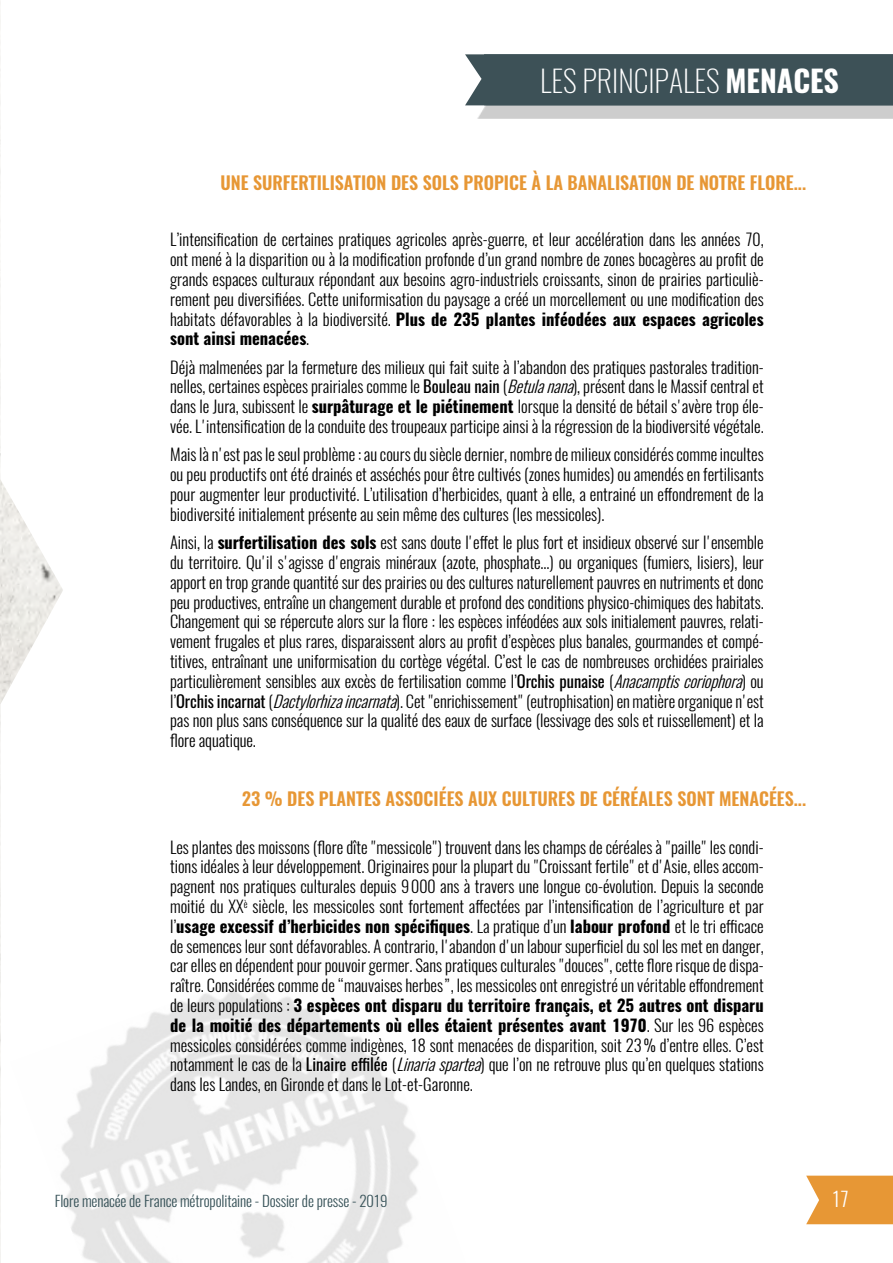
<style>
.page{position:relative;width:893px;height:1263px;background:#fff}
.page>*{position:absolute;margin:0;border:0;box-sizing:border-box;transform-origin:0 0}
.t1{font:200 30px "Oswald";color:#fff}
.t2{font:300 19.95px "Oswald";color:#fff}
.texte_courant{font:600 18px "Oswald";color:#e79735}
.texte_courant-2{font:300 16.5px/19.8px "Oswald";color:#000;text-align:justify}
.t3{font:300 15px "Oswald";letter-spacing:-.01em;color:#375258}
.s1{font-weight:700}
.s2{font-weight:400}
.s3{font-style:italic}
</style>
<div class="page">
<img style="left:0;top:2px;width:63px;height:1261px">
<img style="left:10px;top:939px;width:409px;height:324px">
<svg style="left:806px;top:1176px;width:87px;height:48px;background:#e89f44"></svg>
<div style="left:477px;top:67px;width:416px;height:52px;background:#000;opacity:.2"></div>
<div style="left:465px;top:54px;width:428px;height:51px;background:#3d5157"></div>
<p class="t1" style="left:540px;top:61px;width:300px">LES PRINCIPALES <span class="s1">MENACES</span></p>
<p class="texte_courant" style="left:220px;top:170px;width:587px">UNE SURFERTILISATION DES SOLS PROPICE À LA BANALISATION DE NOTRE FLORE...</p>
<p class="texte_courant-2" style="left:170px;top:230px;width:595px">L’intensification de certaines pratiques agricoles après-guerre, et leur accélération dans les années 70, ont mené à la disparition ou à la modification profonde d’un grand nombre de zones bocagères au profit de grands espaces culturaux répondant aux besoins agro-industriels croissants, sinon de prairies particuliè&shy;rement peu diversifiées. Cette uniformisation du paysage a créé un morcellement ou une modification des habitats défavorables à la biodiversité. <span class="s1">Plus de 235 plantes inféodées aux espaces agricoles sont ainsi menacées</span>.</p>
<p class="texte_courant-2" style="left:170px;top:357px;width:595px">Déjà malmenées par la fermeture des milieux qui fait suite à l’abandon des pratiques pastorales tradition&shy;nelles, certaines espèces prairiales comme le <span class="s2">Bouleau nain</span> (<span class="s3">Betulanana</span>), présent dans le Massif central et dans le Jura, subissent le <span class="s1">surpâturage et le piétinement</span> lorsque la densité de bétail s'avère trop éle&shy;vée. L'intensification de la conduite des troupeaux participe ainsi à la régression de la biodiversité végétale.</p>
<p class="texte_courant-2" style="left:170px;top:445px;width:595px">Mais là n'est pas le seul problème : au cours du siècle dernier, nombre de milieux considérés comme incultes ou peu productifs ont été drainés et asséchés pour être cultivés (zones humides) ou amendés en fertilisants pour augmenter leur productivité. L’utilisation d’herbicides, quant à elle, a entrainé un effondrement de la biodiversité initialement présente au sein même des cultures (les messicoles).</p>
<p class="texte_courant-2" style="left:170px;top:532px;width:595px">Ainsi, la <span class="s1">surfertilisation des sols</span> est sans doute l'effet le plus fort et insidieux observé sur l'ensemble du territoire. Qu'il s'agisse d'engrais minéraux (azote, phosphate...) ou organiques (fumiers, lisiers), leur apport en trop grande quantité sur des prairies ou des cultures naturellement pauvres en nutriments et donc peu productives, entraîne un changement durable et profond des conditions physico-chimiques des habitats.<br>Changement qui se répercute alors sur la flore : les espèces inféodées aux sols initialement pauvres, relati&shy;vement frugales et plus rares, disparaissent alors au profit d’espèces plus banales, gourmandes et compé&shy;titives, entraînant une uniformisation du cortège végétal. C’est le cas de nombreuses orchidées prairiales particulièrement sensibles aux excès de fertilisation comme l’<span class="s2">Orchis punaise</span> (<span class="s3">Anacamptiscoriophora</span>) ou l’<span class="s2">Orchis incarnat</span> (<span class="s3">Dactylorhizaincarnata</span>). Cet "enrichissement" (eutrophisation) en matière organique n'est pas non plus sans conséquence sur la qualité des eaux de surface (lessivage des sols et ruissellement) et la flore aquatique.</p>
<p class="texte_courant" style="left:242px;top:786px;width:566px">23 % DES PLANTES ASSOCIÉES AUX CULTURES DE CÉRÉALES SONT MENACÉES...</p>
<p class="texte_courant-2" style="left:170px;top:837px;width:595px">Les plantes des moissons (flore dîte "messicole") trouvent dans les champs de céréales à "paille" les condi&shy;tions idéales à leur développement. Originaires pour la plupart du "Croissant fertile" et d'Asie, elles accom&shy;pagnent nos pratiques culturales depuis 9 000 ans à travers une longue co-évolution. Depuis la seconde moitié du XX<sup>è</sup> siècle, les messicoles sont fortement affectées par l’intensification de l’agriculture et par l’<span class="s1">usage excessif d’herbicides non spécifiques</span>. La pratique d’un <span class="s1">labour profond</span> et le tri efficace de semences leur sont défavorables. A contrario, l'abandon d'un labour superficiel du sol les met en danger, car elles en dépendent pour pouvoir germer. Sans pratiques culturales "douces", cette flore risque de dispa&shy;raître. Considérées comme de “mauvaises herbes”, les messicoles ont enregistré un véritable effondrement de leurs populations : <span class="s1">3 espèces ont disparu du territoire français, et 25 autres ont disparu de la moitié des départements où elles étaient présentes avant 1970</span>. Sur les 96 espèces messicoles considérées comme indigènes, 18 sont menacées de disparition, soit 23% d’entre elles. C’est notamment le cas de la <span class="s2">Linaire effilée</span> (<span class="s3">Linariaspartea</span>) que l’on ne retrouve plus qu’en quelques stations dans les Landes, en Gironde et dans le Lot-et-Garonne.</p>
<p class="t3" style="left:55px;top:1191px;width:334px">Flore menacée de France métropolitaine - Dossier de presse - 2019</p>
<p class="t2" style="left:832px;top:1186px;width:19px">17</p>
</div>
